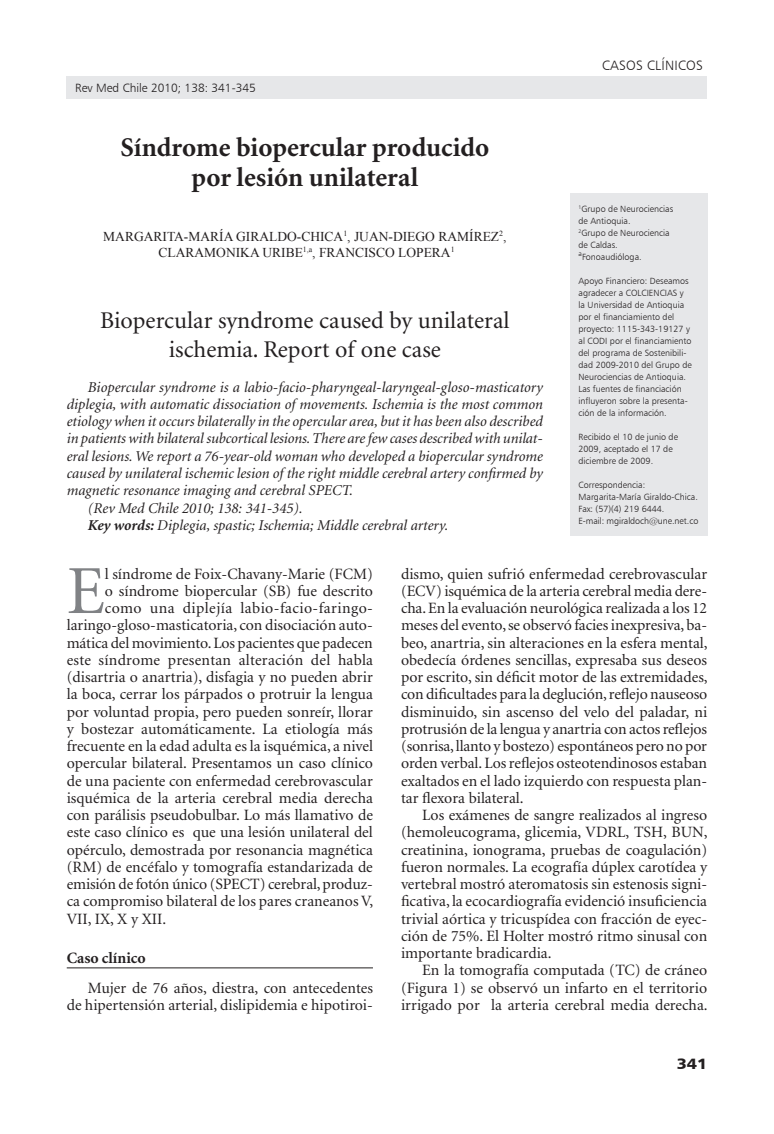
<style>
.page{position:relative;width:774px;height:1134px;background:#fff}
.page>*{position:absolute;margin:0;border:0;box-sizing:border-box;transform-origin:0 0}
._1texto{font:68.85px "Minion";color:#808285}
._2titulo{font:700 27px/30px "Minion";color:#231f20;text-align:center}
._1autor{font:24px "Minion";color:#231f20}
._1texto-2{font:15.75px/17.2px "Minion";color:#231f20;text-align:justify}
._1texto-3{font:15.75px "Minion";letter-spacing:.025em;color:#231f20}
._3subtitulo1{font:700 15.75px "Minion";color:#231f20}
._1resumen{font:italic 15px/17.2px "Minion";color:#231f20;text-align:justify}
.t1{font:15px "Humanist 777 BT Black B";color:#231f20;scale:1.1 1}
._1autor-2{font:13.5px/16.2px "Times New Roman";color:#231f20;text-align:center}
.t2{font:13.5px "Humanist 777 BT Light B";letter-spacing:.02em;color:#231f20}
.t3{font:12px "Humanist 777 BT Light B";color:#231f20}
._1datos{font:9px/12px "Humanist 777 BT Light B";color:#231f20}
.s1{font-weight:700}
</style>
<div class="page">
<div style="left:67px;top:77px;width:640px;height:22px;background:#e6e7e9"></div>
<div style="left:570px;top:193px;width:137px;height:342px;background:#e6e7e9"></div>
<hr style="left:67px;top:968px;width:306px;height:1px;background:#231f20">
<p class="t3" style="left:75px;top:81px;width:182px">Rev Med Chile 2010; 138: 341-345</p>
<p class="_2titulo" style="left:120px;top:133px;width:370px">Síndrome biopercular producido por lesión unilateral</p>
<p class="_1autor-2" style="left:103px;top:228px;width:405px">MARGARITA-MARÍA GIRALDO-CHICA<sup>1</sup>, JUAN-DIEGO RAMÍREZ<sup>2</sup>,<br>CLARAMONIKA URIBE<sup>1,a</sup>, FRANCISCO LOPERA<sup>1</sup></p>
<p class="_1autor" style="left:100px;top:309px;width:411px">Biopercular syndrome caused by unilateral</p>
<p class="_1autor" style="left:169px;top:338px;width:274px">ischemia. Report of one case</p>
<p class="_1resumen" style="left:67px;top:379px;width:478px;text-indent:21px">Biopercular syndrome is a labio-facio-pharyngeal-laryngeal-gloso-masticatory diplegia, with automatic dissociation of movements. Ischemia is the most common etiology when it occurs bilaterally in the opercular area, but it has been also described in patients with bilateral subcortical lesions. There are few cases described with unilat&shy;eral lesions. We report a 76-year-old woman who developed a biopercular syndrome caused by unilateral ischemic lesion of the right middle cerebral artery confirmed by magnetic resonance imaging and cerebral SPECT.</p>
<p class="_1resumen" style="left:88px;top:500px;width:216px">(Rev Med Chile 2010; 138: 341-345).</p>
<p class="_1resumen" style="left:88px;top:518px;width:362px"><span class="s1">Key words:</span> Diplegia, spastic; Ischemia; Middle cerebral artery.</p>
<p class="t2" style="left:602px;top:57px;width:102px">Casos clínicos</p>
<p class="_1datos" style="left:578px;top:203px;width:96px"><sup>1</sup>Grupo de Neurociencias</p>
<p class="_1datos" style="left:578px;top:215px;width:54px">de Antioquia.</p>
<p class="_1datos" style="left:578px;top:227px;width:93px"><sup>2</sup>Grupo de Neurociencia</p>
<p class="_1datos" style="left:578px;top:239px;width:41px">de Caldas.</p>
<p class="_1datos" style="left:578px;top:251px;width:65px"><sup>a</sup>Fonoaudióloga.</p>
<p class="_1datos" style="left:578px;top:275px;width:112px">Apoyo Financiero: Deseamos agradecer a COLCI ENCIAS</p>
<p class="_1datos" style="left:578px;top:287px;width:115px;text-indent:101px">y la Universidad de Antioquia por el financiamiento del proyecto: 1115-343-19127 y al CODI por el financiamiento del programa de Sostenibili&shy;dad 2009-2010 del Grupo de<br>Neurociencias de Antioquia.<br>Las fuentes de financiación</p>
<p class="_1datos" style="left:578px;top:395px;width:111px">influyeron sobre la presenta&shy;ción de la información.</p>
<p class="_1datos" style="left:578px;top:431px;width:101px">Recibido el 10 de junio de<br>2009, aceptado el 17 de diciembre de 2009.</p>
<p class="_1datos" style="left:578px;top:479px;width:68px">Correspondencia:</p>
<p class="_1datos" style="left:578px;top:491px;width:121px">Margarita-María Giraldo-Chica.</p>
<p class="_1datos" style="left:578px;top:503px;width:87px">Fax: (57)(4) 219 6444.</p>
<p class="_1datos" style="left:578px;top:515px;width:121px">E-mail: mgiraldoch@une.net.co</p>
<p class="_1texto" style="left:67px;top:557px;width:40px">E</p>
<p class="_1texto-2" style="left:105px;top:565px;width:270px">l síndrome de Foix-Chavany-Marie (FCM)</p>
<p class="_1texto-2" style="left:105px;top:583px;width:270px">o síndrome biopercular (SB) fue descrito</p>
<p class="_1texto-3" style="left:105px;top:600px;width:270px">como una diplejía labio-facio-faringo-</p>
<p class="_1texto-2" style="left:67px;top:617px;width:308px">laringo-gloso-masticatoria, con disociación auto-</p>
<p class="_1texto-2" style="left:67px;top:634px;width:308px">mática del movimiento. Los pacientes que padecen</p>
<p class="_1texto-2" style="left:67px;top:652px;width:308px">este síndrome presentan alteración del habla</p>
<p class="_1texto-2" style="left:67px;top:669px;width:308px">(disartria o anartria), disfagia y no pueden abrir</p>
<p class="_1texto-2" style="left:67px;top:686px;width:308px">la boca, cerrar los párpados o protruir la lengua</p>
<p class="_1texto-2" style="left:67px;top:703px;width:308px">por voluntad propia, pero pueden sonreír, llorar</p>
<p class="_1texto-2" style="left:67px;top:721px;width:307px">y bostezar automáticamente. La etiología más</p>
<p class="_1texto-2" style="left:67px;top:738px;width:308px">frecuente en la edad adulta es la isquémica, a nivel</p>
<p class="_1texto-2" style="left:67px;top:755px;width:308px">opercular bilateral. Presentamos un caso clínico</p>
<p class="_1texto-2" style="left:67px;top:772px;width:308px">de una paciente con enfermedad cerebrovascular</p>
<p class="_1texto-2" style="left:67px;top:790px;width:308px">isquémica de la arteria cerebral media derecha</p>
<p class="_1texto-2" style="left:67px;top:807px;width:308px">con parálisis pseudobulbar. Lo más llamativo de</p>
<p class="_1texto-2" style="left:67px;top:824px;width:308px">este caso clínico es que una lesión unilateral del</p>
<p class="_1texto-2" style="left:67px;top:841px;width:308px">opérculo, demostrada por resonancia magnética</p>
<p class="_1texto-2" style="left:67px;top:859px;width:308px">(RM) de encéfalo y tomografía estandarizada de</p>
<p class="_1texto-2" style="left:67px;top:876px;width:308px">emisión de fotón único (SPECT) cerebral, produz-</p>
<p class="_1texto-2" style="left:67px;top:893px;width:308px">ca compromiso bilateral de los pares craneanos V,</p>
<p class="_1texto-2" style="left:67px;top:910px;width:101px">VII, IX, X y XII.</p>
<p class="_3subtitulo1" style="left:67px;top:950px;width:80px">Caso clínico</p>
<p class="_1texto-2" style="left:67px;top:979px;width:308px;text-align:right">Mujer de 76 años, diestra, con antecedentes<br>de hipertensión arterial, dislipidemia e hipotiroi-</p>
<p class="_1texto-2" style="left:401px;top:565px;width:308px">dismo, quien sufrió enfermedad cerebrovascular (ECV) isquémica de la arteria cerebral media dere&shy;cha. En la evaluación neurológica realizada a los 12 meses del evento, se observó facies inexpresiva, ba&shy;beo, anartria, sin alteraciones en la esfera mental, obedecía órdenes sencillas, expresaba sus deseos por escrito, sin déficit motor de las extremidades, con dificultades para la deglución, reflejo nauseoso disminuido, sin ascenso del velo del paladar, ni protrusión de la lengua y anartria con actos reflejos (sonrisa, llanto y bostezo) espontáneos pero no por orden verbal. Los reflejos osteotendinosos estaban exaltados en el lado izquierdo con respuesta plan&shy;tar flexora bilateral.</p>
<p class="_1texto-2" style="left:401px;top:807px;width:308px;text-indent:21px">Los exámenes de sangre realizados al ingreso (hemoleucograma, glicemia, VDRL, TSH, BUN, creatinina, ionograma, pruebas de coagulación) fueron normales. La ecografía dúplex carotídea y vertebral mostró ateromatosis sin estenosis signi&shy;ficativa, la ecocardiografía evidenció insuficiencia trivial aórtica y tricuspídea con fracción de eyec&shy;ción de 75%. El Holter mostró ritmo sinusal con importante bradicardia.</p>
<p class="_1texto-2" style="left:401px;top:962px;width:308px;text-indent:21px">En la tomografía computada (TC) de cráneo (Figura 1) se observó un infarto en el territorio irrigado por la arteria cerebral media derecha.</p>
<p class="t1" style="left:677px;top:1054px;width:29px">341</p>
</div>
